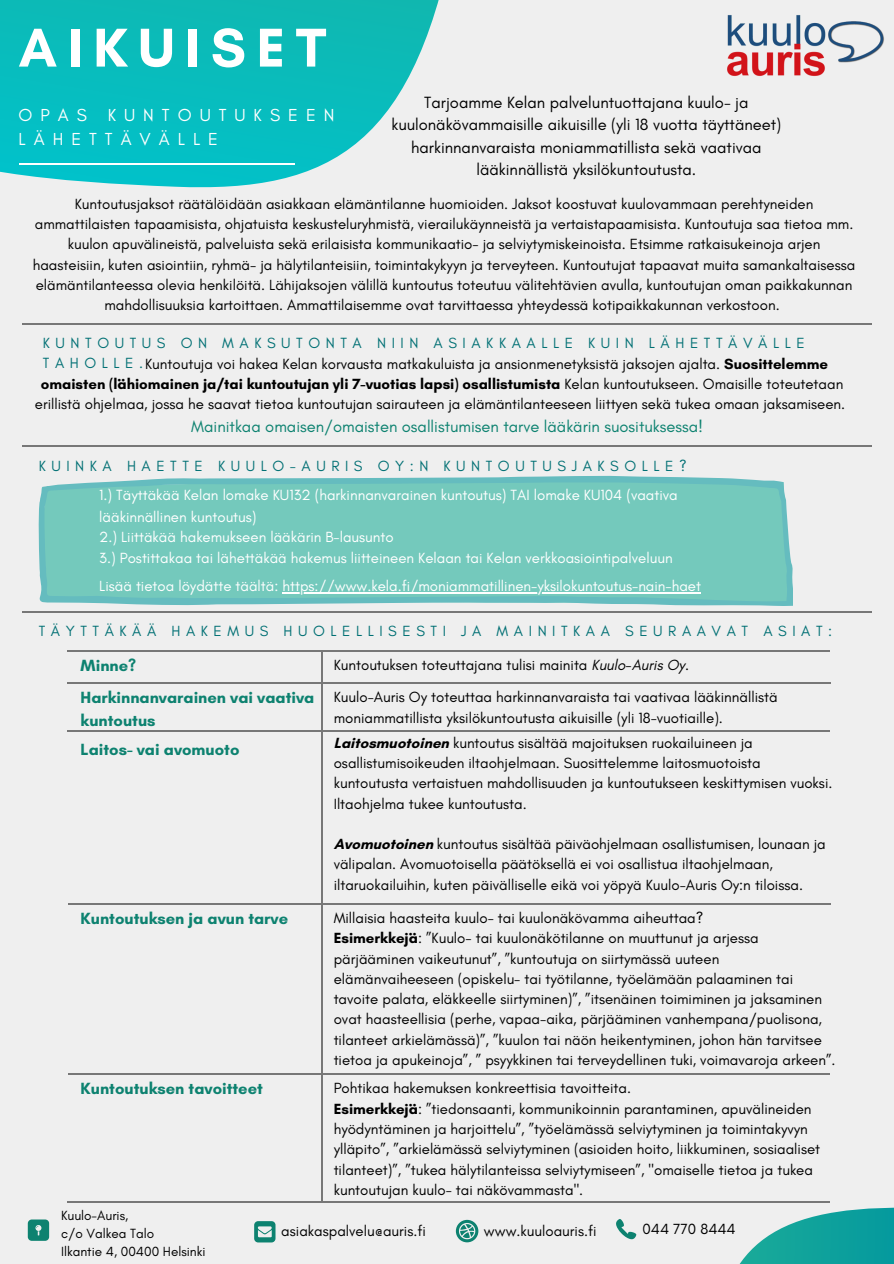
<style>
.page{position:relative;width:894px;height:1264px;background:#fff}
.page>*{position:absolute;margin:0;border:0;box-sizing:border-box;transform-origin:0 0}
.t1{font:700 55.65px "Glacial Indifference";letter-spacing:.19em;color:#fff}
.t2{font:17.7px/24px "Glacial Indifference";letter-spacing:.45em;color:#fff}
.t3{font:16.5px/22.5px "Glacial Indifference";color:#000;text-align:center}
.t4{font:700 16.5px/22.5px "Glacial Indifference";color:#0d8270}
.t5{font:16.5px "Glacial Indifference";color:#0d8270}
.t6{font:15px/20.2px "Glacial Indifference";color:#000}
.t7{font:15px/20.7px "Glacial Indifference";color:#fff}
.t8{font:15px "Glacial Indifference";letter-spacing:.37em;color:#017074}
.t9{font:700 15px "Glacial Indifference";color:#000}
.t10{font:13.5px/18px "Glacial Indifference";color:#000}
.s1{color:#017074}
.s2{font-weight:700}
.s3{font-weight:400}
.s4{font-style:italic}
</style>
<div class="page">
<div style="left:0;top:0;width:893px;height:1263px;background:#efefef"></div>
<svg style="left:28px;top:1219px;width:21px;height:21px"></svg>
<svg style="left:254px;top:1221px;width:21px;height:21px"></svg>
<hr style="left:68px;top:650px;width:254px;height:1px;background:#777">
<svg style="left:0;top:0;width:439px;height:188px;background:#29c3c4"></svg>
<hr style="left:19px;top:164px;width:275px;height:1px;background:#fff">
<img style="left:727px;top:15px;width:157px;height:61px">
<hr style="left:22px;top:324px;width:849px;height:1px;background:#777">
<hr style="left:22px;top:446px;width:849px;height:1px;background:#777">
<hr style="left:22px;top:612px;width:849px;height:1px;background:#777">
<hr style="left:68px;top:730px;width:254px;height:1px;background:#777">
<hr style="left:68px;top:903px;width:255px;height:1px;background:#777">
<hr style="left:321px;top:651px;width:1px;height:550px;background:#777">
<hr style="left:68px;top:1073px;width:255px;height:1px;background:#777">
<hr style="left:322px;top:730px;width:507px;height:1px;background:#777">
<hr style="left:322px;top:903px;width:508px;height:1px;background:#777">
<hr style="left:322px;top:650px;width:507px;height:1px;background:#777">
<hr style="left:322px;top:1073px;width:507px;height:1px;background:#777">
<hr style="left:68px;top:1200px;width:254px;height:1px;background:#777">
<hr style="left:322px;top:1200px;width:507px;height:1px;background:#777">
<svg style="left:455px;top:1219px;width:23px;height:23px"></svg>
<svg style="left:616px;top:1219px;width:20px;height:20px"></svg>
<svg style="left:39px;top:476px;width:753px;height:130px;background:#78c9be"></svg>
<hr style="left:68px;top:682px;width:254px;height:1px;background:#777">
<hr style="left:322px;top:682px;width:508px;height:1px;background:#777">
<svg style="left:689px;top:1200px;width:204px;height:63px"></svg>
<hr style="left:282px;top:592px;width:419px;height:1px;background:#fff">
<h1 class="t1" style="left:19px;top:14px;width:309px">AIKUISET</h1>
<p class="t2" style="left:19px;top:102px;width:317px">OPAS KUNTOUTUKSEEN<br>LÄHETTÄVÄLLE</p>
<p class="t3" style="left:391px;top:90px;width:391px">Tarjoamme Kelan palveluntuottajana kuulo- ja kuulonäkövammaisille aikuisille (yli 18 vuotta täyttäneet) harkinnanvaraista moniammatillista sekä vaativaa lääkinnällistä yksilökuntoutusta.</p>
<p class="t6" style="left:33px;top:193px;width:824px;text-align:center">Kuntoutusjaksot räätälöidään asiakkaan elämäntilanne huomioiden. Jaksot koostuvat kuulovammaan perehtyneiden ammattilaisten tapaamisista, ohjatuista keskusteluryhmistä, vierailukäynneistä ja vertaistapaamisista. Kuntoutuja saa tietoa mm. kuulon apuvälineistä, palveluista sekä erilaisista kommunikaatio- ja selviytymiskeinoista. Etsimme ratkaisukeinoja arjen haasteisiin, kuten asiointiin, ryhmä- ja hälytilanteisiin, toimintakykyyn ja terveyteen. Kuntoutujat tapaavat muita samankaltaisessa elämäntilanteessa olevia henkilöitä. Lähijaksojen välillä kuntoutus toteutuu välitehtävien avulla, kuntoutujan oman paikkakunnan mahdollisuuksia kartoittaen. Ammattilaisemme ovat tarvittaessa yhteydessä kotipaikkakunnan verkostoon.</p>
<p class="t8" style="left:43px;top:333px;width:763px">KUNTOUTUS ON MAKSUTONTA NIIN ASIAKKAALLE KUIN LÄHETTÄVÄLLE</p>
<p class="t6" style="left:43px;top:353px;width:786px"><span class="s1">T A H O L L E .</span> Kuntoutuja voi hakea Kelan korvausta matkakuluista ja ansionmenetyksistä jaksojen ajalta. <span class="s2">Suosittelemme</span></p>
<p class="t9" style="left:41px;top:374px;width:803px">omaisten (lähiomainen ja/tai kuntoutujan yli 7-vuotias lapsi) osallistumista <span class="s3">Kelan kuntoutukseen. Omaisille toteutetaan</span></p>
<p class="t6" style="left:35px;top:394px;width:811px">erillistä ohjelmaa, jossa he saavat tietoa kuntoutujan sairauteen ja elämäntilanteeseen liittyen sekä tukea omaan jaksamiseen.</p>
<p class="t5" style="left:191px;top:416px;width:513px">Mainitkaa omaisen/omaisten osallistumisen tarve lääkärin suosituksessa!</p>
<p class="t8" style="left:39px;top:457px;width:649px">KUINKA HAETTE KUULO-AURIS OY:N KUNTOUTUSJAKSOLLE?</p>
<p class="t7" style="left:99px;top:485px;width:580px">1.) Täyttäkää Kelan lomake KU132 (harkinnanvarainen kuntoutus) TAI lomake KU104 (vaativa lääkinnällinen kuntoutus)<br>2.) Liittäkää hakemukseen lääkärin B-lausunto<br>3.) Postittakaa tai lähettäkää hakemus liitteineen Kelaan tai Kelan verkkoasiointipalveluun</p>
<p class="t7" style="left:99px;top:575px;width:603px">Lisää tietoa löydätte täältä: https://www.kela.fi/moniammatillinen-yksilokuntoutus-nain-haet</p>
<p class="t8" style="left:39px;top:621px;width:794px">TÄYTTÄKÄÄ HAKEMUS HUOLELLISESTI JA MAINITKAA SEURAAVAT ASIAT:</p>
<p class="t4" style="left:81px;top:654px;width:57px">Minne?</p>
<p class="t6" style="left:333px;top:654px;width:357px">Kuntoutuksen toteuttajana tulisi mainita <span class="s4">Kuulo-Auris Oy.</span></p>
<p class="t4" style="left:81px;top:686px;width:235px">Harkinnanvarainen vai vaativa kuntoutus</p>
<p class="t6" style="left:333px;top:687px;width:445px">Kuulo-Auris Oy toteuttaa harkinnanvaraista tai vaativaa lääkinnällistä moniammatillista yksilökuntoutusta aikuisille (yli 18-vuotiaille).</p>
<p class="t4" style="left:81px;top:738px;width:160px">Laitos- vai avomuoto</p>
<p class="t6" style="left:333px;top:732px;width:500px"><span class="s2">Laitosmuotoinen</span> kuntoutus sisältää majoituksen ruokailuineen ja osallistumisoikeuden iltaohjelmaan. Suosittelemme laitosmuotoista kuntoutusta vertaistuen mahdollisuuden ja kuntoutukseen keskittymisen vuoksi.<br>Iltaohjelma tukee kuntoutusta.</p>
<p class="t6" style="left:333px;top:833px;width:493px"><span class="s2">Avomuotoinen</span> kuntoutus sisältää päiväohjelmaan osallistumisen, lounaan ja välipalan. Avomuotoisella päätöksellä ei voi osallistua iltaohjelmaan, iltaruokailuihin, kuten päivälliselle eikä voi yöpyä Kuulo-Auris Oy:n tiloissa.</p>
<p class="t4" style="left:81px;top:906px;width:209px">Kuntoutuksen ja avun tarve</p>
<p class="t6" style="left:333px;top:907px;width:503px">Millaisia haasteita kuulo- tai kuulonäkövamma aiheuttaa?<br><span class="s2">Esimerkkejä</span>: ”Kuulo- tai kuulonäkötilanne on muuttunut ja arjessa pärjääminen vaikeutunut”, ”kuntoutuja on siirtymässä uuteen elämänvaiheeseen (opiskelu- tai työtilanne, työelämään palaaminen tai tavoite palata, eläkkeelle siirtyminen)”, ”itsenäinen toimiminen ja jaksaminen ovat haasteellisia (perhe, vapaa-aika, pärjääminen vanhempana/puolisona, tilanteet arkielämässä)”, ”kuulon tai näön heikentyminen, johon hän tarvitsee tietoa ja apukeinoja”, ” psyykkinen tai terveydellinen tuki, voimavaroja arkeen”.</p>
<p class="t4" style="left:81px;top:1077px;width:184px">Kuntoutuksen tavoitteet</p>
<p class="t10" style="left:61px;top:1206px;width:146px">Kuulo-Auris,<br>c/o Valkea Talo<br>Ilkantie 4, 00400 Helsinki</p>
<p class="t6" style="left:333px;top:1078px;width:488px">Pohtikaa hakemuksen konkreettisia tavoitteita.<br><span class="s2">Esimerkkejä</span>: ”tiedonsaanti, kommunikoinnin parantaminen, apuvälineiden hyödyntäminen ja harjoittelu”, ”työelämässä selviytyminen ja toimintakyvyn ylläpito”, ”arkielämässä selviytyminen (asioiden hoito, liikkuminen, sosiaaliset tilanteet)”, ”tukea hälytilanteissa selviytymiseen”, "omaiselle tietoa ja tukea kuntoutujan kuulo- tai näkövammasta".</p>
<p class="t6" style="left:484px;top:1220px;width:114px">www.kuuloauris.fi</p>
<p class="t6" style="left:281px;top:1220px;width:146px">asiakaspalvelu@auris.fi</p>
<p class="t6" style="left:642px;top:1218px;width:94px">044 770 8444</p>
</div>
